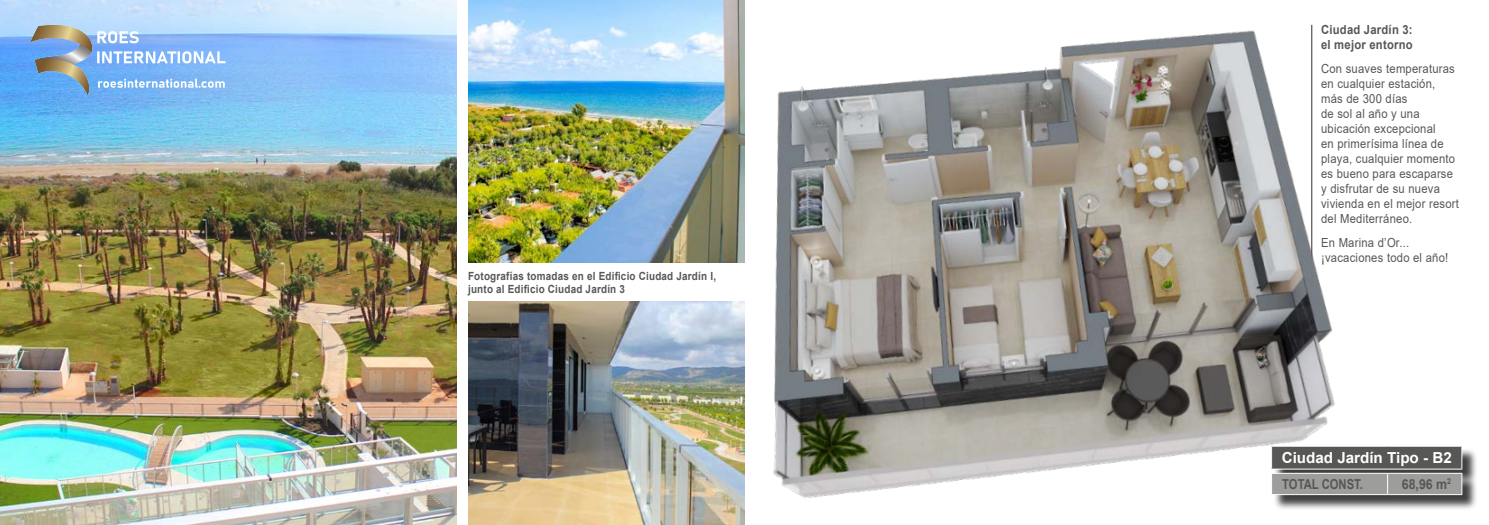
<style>
.page{position:relative;width:1489px;height:525px;background:#fff}
.page>*{position:absolute;margin:0;border:0;box-sizing:border-box;transform-origin:0 0}
.t1{font:700 15.12px "Arial";color:#fff}
.t2{font:700 13.75px "Arial";color:#575756;scale:.82 1}
.t3{font:700 13.75px "Arial";color:#575756;scale:.9 1}
.t4{font:12.5px/15px "Arial";letter-spacing:.02em;color:#575756;scale:.9 1}
.t5{font:700 12.5px/15px "Arial";letter-spacing:.02em;color:#575756;scale:.9 1}
.t6{font:700 11.25px/13.5px "Arial";letter-spacing:.02em;color:#575756;scale:.88 1}
</style>
<div class="page">
<img style="left:468px;top:0;width:276px;height:262px">
<img style="left:468px;top:301px;width:276px;height:223px">
<img style="left:744px;top:6px;width:591px;height:518px">
<img style="left:0;top:0;width:456px;height:524px">
<div style="left:1272px;top:447px;width:205px;height:63px;background:#000;opacity:.75"></div>
<hr style="left:1270px;top:494px;width:117px;height:1px;background:#fff">
<hr style="left:1387px;top:494px;width:75px;height:1px;background:#fff">
<hr style="left:1270px;top:445px;width:117px;height:1px;background:#fff">
<svg style="left:1270px;top:446px;width:192px;height:48px;background:#7e7e7d"></svg>
<hr style="left:1270px;top:468px;width:117px;height:1px;background:#fff">
<hr style="left:1387px;top:468px;width:75px;height:1px;background:#fff">
<img style="left:27px;top:23px;width:199px;height:74px">
<p class="t6" style="left:468px;top:269px;width:283px">Fotografías tomadas en el Edificio Ciudad Jardín I, junto al Edificio Ciudad Jardín 3</p>
<p class="t5" style="left:1320px;top:22px;width:103px">Ciudad Jardín 3: el mejor entorno</p>
<p class="t4" style="left:1320px;top:61px;width:155px">Con suaves temperaturas en cualquier estación, más de 300 días<br>de sol al año y una ubicación excepcional<br>en primerísima línea de playa, cualquier momento es bueno para escaparse y disfrutar de su nueva vivienda en el mejor resort del Mediterráneo.</p>
<p class="t4" style="left:1320px;top:235px;width:143px">En Marina d’Or... ¡vacaciones todo el año!</p>
<p class="t1" style="left:1281px;top:447px;width:171px">Ciudad Jardín Tipo - B2</p>
<p class="t2" style="left:1282px;top:474px;width:100px">TOTAL CONST.</p>
<p class="t3" style="left:1401px;top:474px;width:56px">68,96 m<sup>2</sup></p>
</div>
